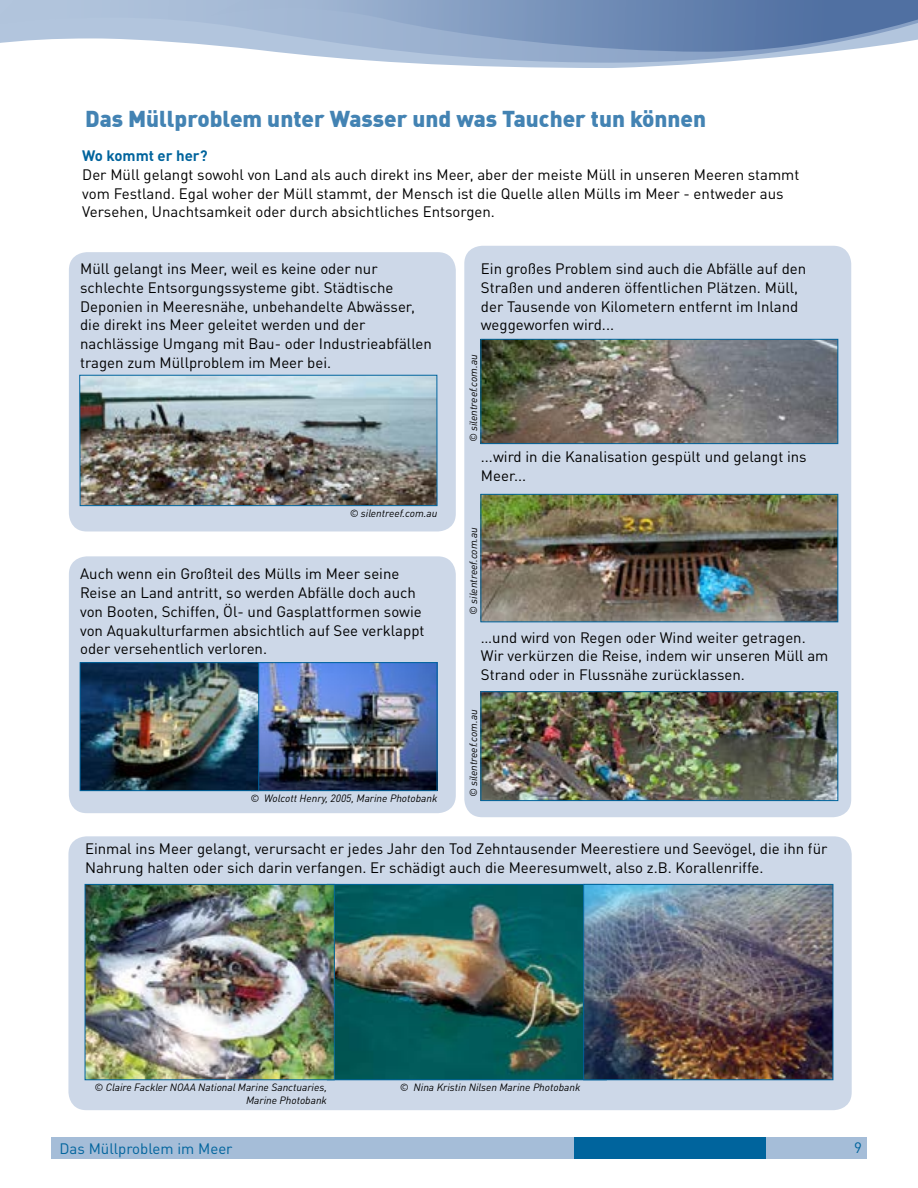
<style>
.page{position:relative;width:918px;height:1188px;background:#fff}
.page>*{position:absolute;margin:0;border:0;box-sizing:border-box;transform-origin:0 0}
.t1{font:900 22.5px "DIN Offc";color:#4383b3}
.t2{font:15px/18.8px "DINOT";color:#000}
.t3{font:15px "DINOT";color:#00649d}
.t4{font:700 15px "DINOT";color:#00649d}
.t5{font:italic 10.5px "DINOT";color:#000}
</style>
<div class="page">
<div style="left:51px;top:1137px;width:816px;height:21px;background:#a5bdd8"></div>
<div style="left:574px;top:1137px;width:191px;height:21px;background:#00649d"></div>
<svg style="left:430px;top:64px;width:261px;height:4px"></svg>
<svg style="left:0;top:0;width:827px;height:64px;fill:#b2c5dd"></svg>
<svg style="left:205px;top:0;width:713px;height:52px;background:#829bc0"></svg>
<div style="left:68px;top:836px;width:784px;height:274px;background:#cdd8e8;border-radius:18px"></div>
<div style="left:69px;top:556px;width:387px;height:257px;background:#cdd8e8;border-radius:18px"></div>
<div style="left:69px;top:252px;width:387px;height:279px;background:#cdd8e8;border-radius:18px"></div>
<div style="left:464px;top:246px;width:387px;height:571px;background:#cdd8e8;border-radius:18px"></div>
<img style="left:483px;top:341px;width:353px;height:101px">
<div style="left:481px;top:339px;width:357px;height:105px;border:1px solid #00649d"></div>
<img style="left:483px;top:496px;width:353px;height:124px">
<div style="left:481px;top:494px;width:357px;height:128px;border:1px solid #00649d"></div>
<img style="left:483px;top:693px;width:353px;height:106px">
<div style="left:481px;top:691px;width:357px;height:110px;border:1px solid #00649d"></div>
<img style="left:81px;top:377px;width:354px;height:127px">
<div style="left:79px;top:375px;width:358px;height:131px;border:1px solid #00649d"></div>
<img style="left:259px;top:664px;width:176px;height:125px">
<div style="left:251px;top:662px;width:186px;height:129px;border:1px solid #00649d"></div>
<img style="left:82px;top:664px;width:175px;height:125px">
<div style="left:80px;top:662px;width:179px;height:129px;border:1px solid #00649d"></div>
<img style="left:335px;top:886px;width:248px;height:192px">
<img style="left:87px;top:886px;width:246px;height:192px">
<div style="left:85px;top:884px;width:250px;height:196px;border:1px solid #00649d"></div>
<img style="left:585px;top:886px;width:246px;height:192px">
<div style="left:583px;top:884px;width:250px;height:196px;border:1px solid #00649d"></div>
<h1 class="t1" style="left:85px;top:103px;width:623px">Das Müllproblem unter Wasser und was Taucher tun können</h1>
<p class="t4" style="left:82px;top:146px;width:127px">Wo kommt er her?</p>
<p class="t2" style="left:82px;top:165px;width:719px">Der Müll gelangt sowohl von Land als auch direkt ins Meer, aber der meiste Müll in unseren Meeren stammt vom Festland. Egal woher der Müll stammt, der Mensch ist die Quelle allen Mülls im Meer - entweder aus<br>Versehen, Unachtsamkeit oder durch absichtliches Entsorgen.</p>
<p class="t2" style="left:80px;top:259px;width:353px">Müll gelangt ins Meer, weil es keine oder nur schlechte Entsorgungssysteme gibt. Städtische Deponien in Meeresnähe, unbehandelte Abwässer, die direkt ins Meer geleitet werden und der nachlässige Umgang mit Bau- oder Industrieabfällen tragen zum Müllproblem im Meer bei.</p>
<p class="t5" style="left:350px;top:506px;width:89px">© silentreef.com.au</p>
<p class="t2" style="left:80px;top:564px;width:346px">Auch wenn ein Großteil des Mülls im Meer seine Reise an Land antritt, so werden Abfälle doch auch von Booten, Schiffen, Öl- und Gasplattformen sowie von Aquakulturfarmen absichtlich auf See verklappt oder versehentlich verloren.</p>
<p class="t5" style="left:251px;top:792px;width:188px">© Wolcott Henry, 2005, Marine Photobank</p>
<p class="t2" style="left:481px;top:259px;width:327px">Ein großes Problem sind auch die Abfälle auf den Straßen und anderen öffentlichen Plätzen. Müll, der Tausende von Kilometern entfernt im Inland weggeworfen wird...</p>
<p class="t5" style="left:467px;top:442px;width:89px;rotate:-90deg">© silentreef.com.au</p>
<p class="t2" style="left:481px;top:447px;width:327px">...wird in die Kanalisation gespült und gelangt ins<br>Meer...</p>
<p class="t5" style="left:467px;top:615px;width:89px;rotate:-90deg">© silentreef.com.au</p>
<p class="t2" style="left:481px;top:628px;width:349px">…und wird von Regen oder Wind weiter getragen.<br>Wir verkürzen die Reise, indem wir unseren Müll am<br>Strand oder in Flussnähe zurücklassen.</p>
<p class="t5" style="left:467px;top:797px;width:89px;rotate:-90deg">© silentreef.com.au</p>
<p class="t2" style="left:85px;top:839px;width:744px">Einmal ins Meer gelangt, verursacht er jedes Jahr den Tod Zehntausender Meerestiere und Seevögel, die ihn für<br>Nahrung halten oder sich darin verfangen. Er schädigt auch die Meeresumwelt, also z.B. Korallenriffe.</p>
<p class="t5" style="left:95px;top:1081px;width:234px">© Claire Fackler NOAA National Marine Sanctuaries,</p>
<p class="t5" style="left:400px;top:1081px;width:182px">© Nina Kristin Nilsen Marine Photobank</p>
<p class="t5" style="left:246px;top:1093px;width:82px">Marine Photobank</p>
<p class="t3" style="left:60px;top:1140px;width:175px">Das Müllproblem im Meer</p>
<p class="t3" style="left:854px;top:1139px;width:9px">9</p>
</div>
